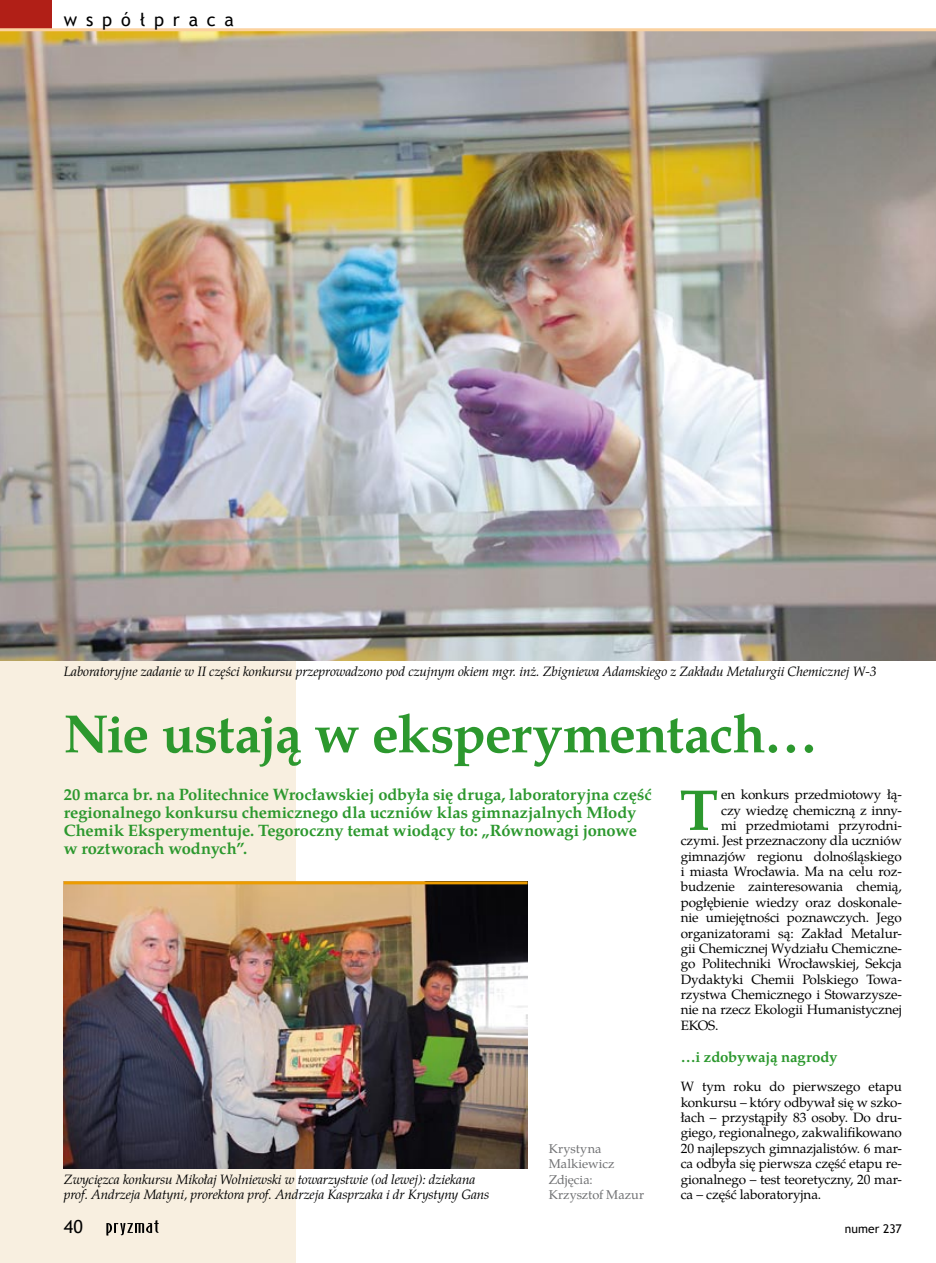
<style>
.page{position:relative;width:936px;height:1263px;background:#fff}
.page>*{position:absolute;margin:0;border:0;box-sizing:border-box;transform-origin:0 0}
.t1{font:700 57.75px "Te X Gyre Pagella";color:#2c982e}
.t2{font:700 54px "Te X Gyre Pagella";letter-spacing:-.03em;color:#2c982e}
.t3{font:18px "Trebuchet MS";letter-spacing:.49em;color:#000}
.t4{font:700 16.5px/18px "Te X Gyre Pagella";letter-spacing:-.01em;color:#2c982e}
.t5{font:700 15px "Te X Gyre Pagella";letter-spacing:-.01em;color:#2c982e}
.t6{font:13.5px/15.5px "Te X Gyre Pagella";letter-spacing:-.01em;color:#000;text-align:justify}
.t7{font:italic 13.5px/15.5px "Te X Gyre Pagella";letter-spacing:-.01em;color:#000}
.t8{font:12.75px/15.5px "Te X Gyre Pagella";color:#707173}
.t9{font:12px "Trebuchet MS";letter-spacing:.005em;color:#000}
</style>
<div class="page">
<div style="left:0;top:30px;width:296px;height:1233px;background:#f8efe0"></div>
<img style="left:0;top:31px;width:935px;height:630px">
<img style="left:64px;top:884px;width:463px;height:284px">
<hr style="left:64px;top:881px;width:463px;height:3px;background:#ec9c00">
<div style="left:0;top:0;width:51px;height:30px;background:#b11f17"></div>
<hr style="left:0;top:28px;width:935px;height:3px;background:#fcd29f">
<svg style="left:106px;top:1220px;width:53px;height:16px"></svg>
<h3 class="t3" style="left:64px;top:9px;width:172px">współpraca</h3>
<p class="t7" style="left:64px;top:663px;width:814px">Laboratoryjne zadanie w II części konkursu przeprowadzono pod czujnym okiem mgr. inż. Zbigniewa Adamskiego z Zakładu Metalurgii Chemicznej W-3</p>
<h2 class="t2" style="left:64px;top:693px;width:755px">Nie ustają w eksperymentach…</h2>
<p class="t4" style="left:64px;top:784px;width:589px">20 marca br. na Politechnice Wrocławskiej odbyła się druga, laboratoryjna część regionalnego konkursu chemicznego dla uczniów klas gimnazjalnych Młody Chemik Eksperymentuje. Tegoroczny temat wiodący to: „Równowagi jonowe w roztworach wodnych”.</p>
<h1 class="t1" style="left:679px;top:766px;width:38px">T</h1>
<p class="t6" style="left:721px;top:786px;width:182px">en konkurs przedmiotowy łą-</p>
<p class="t6" style="left:721px;top:801px;width:182px">czy wiedzę chemiczną z inny-</p>
<p class="t6" style="left:721px;top:817px;width:182px">mi przedmiotami przyrodni-</p>
<p class="t6" style="left:680px;top:832px;width:223px">czymi. Jest przeznaczony dla uczniów</p>
<p class="t6" style="left:680px;top:847px;width:223px">gimnazjów regionu dolnośląskiego</p>
<p class="t6" style="left:680px;top:863px;width:223px">i miasta Wrocławia. Ma na celu roz-</p>
<p class="t6" style="left:680px;top:878px;width:223px">budzenie zainteresowania chemią,</p>
<p class="t6" style="left:680px;top:893px;width:223px">pogłębienie wiedzy oraz doskonale-</p>
<p class="t6" style="left:680px;top:909px;width:223px">nie umiejętności poznawczych. Jego</p>
<p class="t6" style="left:680px;top:924px;width:223px">organizatorami są: Zakład Metalur-</p>
<p class="t6" style="left:680px;top:940px;width:223px">gii Chemicznej Wydziału Chemiczne-</p>
<p class="t6" style="left:680px;top:955px;width:223px">go Politechniki Wrocławskiej, Sekcja</p>
<p class="t6" style="left:680px;top:970px;width:223px">Dydaktyki Chemii Polskiego Towa-</p>
<p class="t6" style="left:680px;top:986px;width:223px">rzystwa Chemicznego i Stowarzysze-</p>
<p class="t6" style="left:680px;top:1001px;width:223px">nie na rzecz Ekologii Humanistycznej</p>
<p class="t6" style="left:680px;top:1016px;width:39px">EKOS.</p>
<p class="t5" style="left:680px;top:1045px;width:158px">…i zdobywają nagrody</p>
<p class="t6" style="left:680px;top:1078px;width:223px">W tym roku do pierwszego etapu konkursu – który odbywał się w szko&shy;łach – przystąpiły 83 osoby. Do dru&shy;giego, regionalnego, zakwalifikowano 20 najlepszych gimnazjalistów. 6 mar&shy;ca odbyła się pierwsza część etapu re&shy;gionalnego – test teoretyczny, 20 mar&shy;ca – część laboratoryjna.</p>
<p class="t8" style="left:549px;top:1140px;width:97px">Krystyna<br>Malkiewicz<br>Zdjęcia:<br>Krzysztof Mazur</p>
<p class="t7" style="left:64px;top:1170px;width:427px">Zwycięzca konkursu Mikołaj Wolniewski w towarzystwie (od lewej): dziekana prof. Andrzeja Matyni, prorektora prof. Andrzeja Kasprzaka i dr Krystyny Gans</p>
<h3 class="t3" style="left:64px;top:1216px;width:21px">40</h3>
<p class="t9" style="left:844px;top:1221px;width:58px">numer 237</p>
</div>
